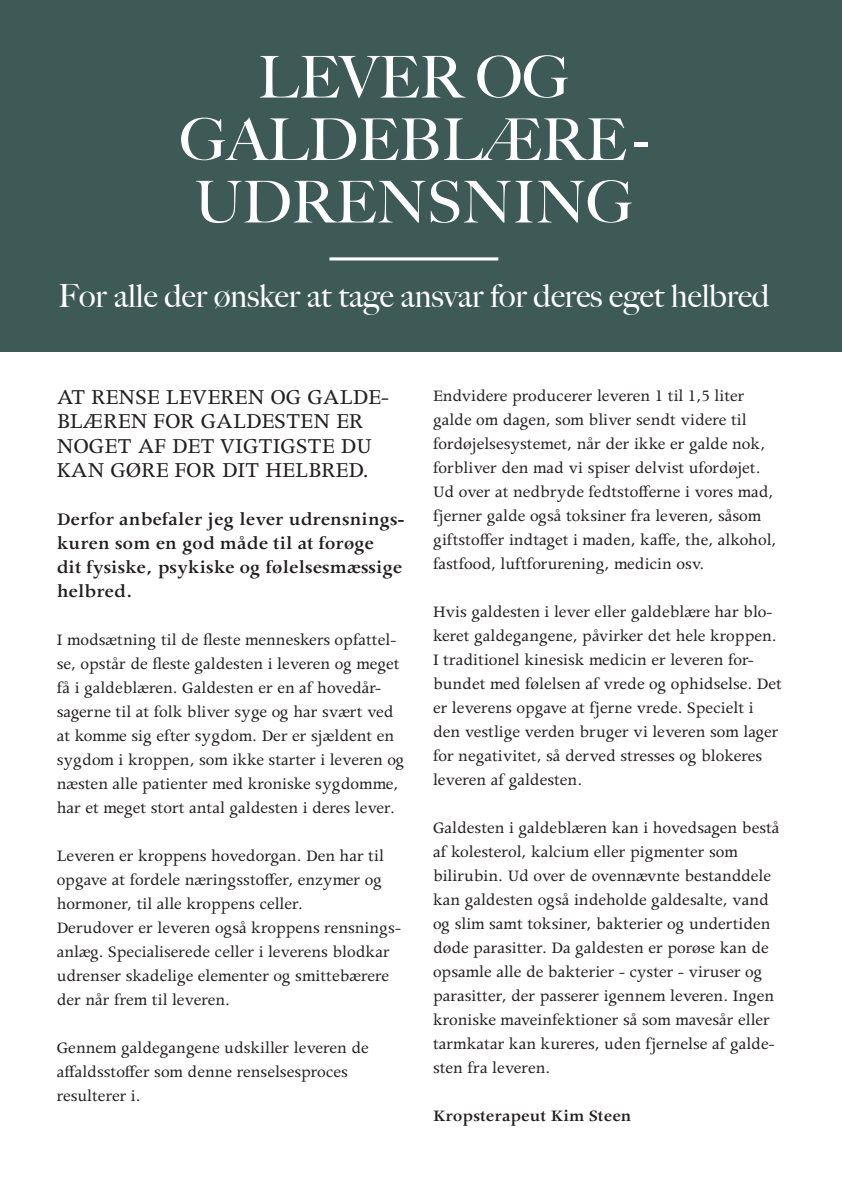
<style>
.page{position:relative;width:842px;height:1191px;background:#fff}
.page>*{position:absolute;margin:0;border:0;box-sizing:border-box;transform-origin:0 0}
.t1{font:500 57.8px "Big Caslon";color:#fff}
.t2{font:500 32px "Big Caslon";color:#fff}
.t3{font:24px/24px "Apollo MT Std";color:#231f20}
.t4{font:600 20px/24px "Apollo MT Std";color:#231f20}
.t5{font:18px/24px "Apollo MT Std";color:#231f20}
.t6{font:600 18px "Apollo MT Std";color:#231f20}
</style>
<div class="page">
<div style="left:0;top:0;width:842px;height:351px;background:#3d5a56"></div>
<hr style="left:329px;top:257px;width:169px;height:3px;background:#fff">
<p class="t1" style="left:258px;top:30px;width:313px">LEVER OG</p>
<p class="t1" style="left:179px;top:92px;width:470px">GALDEBLÆRE -</p>
<p class="t1" style="left:194px;top:155px;width:441px">UDRENSNING</p>
<p class="t2" style="left:58px;top:269px;width:713px">For alle der ønsker at tage ansvar for deres eget helbred</p>
<p class="t3" style="left:57px;top:387px;width:334px">AT RENSE LEVEREN OG GALDE-<br>BLÆREN FOR GALDESTEN ER<br>NOGET AF DET VIGTIGSTE DU<br>KAN GØRE FOR DIT HELBRED.</p>
<p class="t4" style="left:57px;top:508px;width:349px">Derfor anbefaler jeg lever udrensnings&shy;kuren som en god måde til at forøge<br>dit fysiske, psykiske og følelsesmæssige helbred.</p>
<p class="t5" style="left:57px;top:628px;width:349px">I modsætning til de fleste menneskers opfattel&shy;se, opstår de fleste galdesten i leveren og meget få i galdeblæren. Galdesten er en af hovedår&shy;sagerne til at folk bliver syge og har svært ved at komme sig efter sygdom. Der er sjældent en sygdom i kroppen, som ikke starter i leveren og næsten alle patienter med kroniske sygdomme, har et meget stort antal galdesten i deres lever.</p>
<p class="t5" style="left:57px;top:844px;width:329px;text-align:justify">Leveren er kroppens hovedorgan. Den har til opgave at fordele næringsstoffer, enzymer og hormoner, til alle kroppens celler.</p>
<p class="t5" style="left:57px;top:916px;width:346px">Derudover er leveren også kroppens rensnings&shy;anlæg. Specialiserede celler i leverens blodkar udrenser skadelige elementer og smittebærere der når frem til leveren.</p>
<p class="t5" style="left:57px;top:1036px;width:314px">Gennem galdegangene udskiller leveren de affaldsstoffer som denne renselsesproces resulterer i.</p>
<p class="t5" style="left:433px;top:384px;width:334px">Endvidere producerer leveren 1 til 1,5 liter galde om dagen, som bliver sendt videre til fordøjelsesystemet, når der ikke er galde nok, forbliver den mad vi spiser delvist ufordøjet.</p>
<p class="t5" style="left:433px;top:480px;width:345px">Ud over at nedbryde fedtstofferne i vores mad, fjerner galde også toksiner fra leveren, såsom giftstoffer indtaget i maden, kaffe, the, alkohol, fastfood, luftforurening, medicin osv.</p>
<p class="t5" style="left:433px;top:600px;width:345px">Hvis galdesten i lever eller galdeblære har blo&shy;keret galdegangene, påvirker det hele kroppen.</p>
<p class="t5" style="left:433px;top:648px;width:350px">I traditionel kinesisk medicin er leveren for&shy;bundet med følelsen af vrede og ophidselse. Det er leverens opgave at fjerne vrede. Specielt i den vestlige verden bruger vi leveren som lager for negativitet, så derved stresses og blokeres leveren af galdesten.</p>
<p class="t5" style="left:433px;top:816px;width:348px">Galdesten i galdeblæren kan i hovedsagen bestå af kolesterol, kalcium eller pigmenter som bilirubin. Ud over de ovennævnte bestanddele kan galdesten også indeholde galdesalte, vand og slim samt toksiner, bakterier og undertiden døde parasitter. Da galdesten er porøse kan de opsamle alle de bakterier - cyster - viruser og parasitter, der passerer igennem leveren. Ingen kroniske maveinfektioner så som mavesår eller tarmkatar kan kureres, uden fjernelse af galde&shy;sten fra leveren.</p>
<p class="t6" style="left:433px;top:1106px;width:200px">Kropsterapeut Kim Steen</p>
</div>
